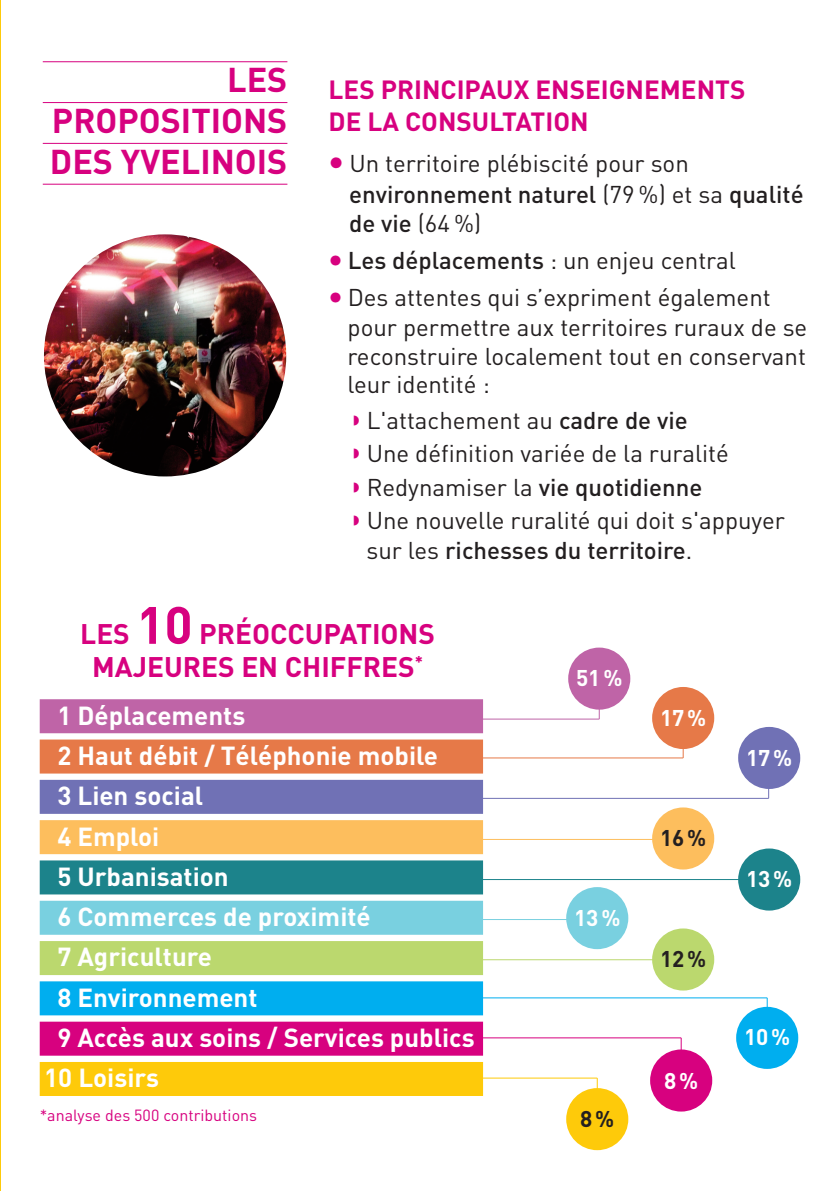
<style>
.page{position:relative;width:840px;height:1191px;background:#fff}
.page>*{position:absolute;margin:0;border:0;box-sizing:border-box;transform-origin:0 0}
.t1{font:700 34px/40.8px "DIN";color:#d7017f;text-align:justify}
.t2{font:700 28px/33.2px "DIN";color:#d7017f;text-align:center}
.t3{font:700 26px/31.2px "DIN";color:#d7017f}
.t4{font:700 25.8px "DIN";color:#fff}
.t5{font:24px/33.4px "DIN";color:#231f20}
.t6{font:500 24px "DIN";color:#231f20}
.t7{font:700 22.4px "DIN";color:#fff}
.t8{font:700 22.4px "DIN";color:#231f20}
.t9{font:16px "DIN";color:#d7017f}
.s1{font-weight:500}
.s2{font-weight:400}
.s3{font-size:51.8px}
</style>
<div class="page">
<hr style="left:388px;top:1077px;width:209px;height:1px;background:#feca0a">
<hr style="left:417px;top:997px;width:349px;height:1px;background:#00aeef">
<hr style="left:417px;top:1037px;width:263px;height:1px;background:#d7017f">
<svg style="left:680px;top:1037px;width:1px;height:12px"></svg>
<div style="left:566px;top:1088px;width:62px;height:62px;background:#feca0a;border-radius:50%"></div>
<div style="left:735px;top:1006px;width:62px;height:63px;background:#00aeef;border-radius:50%"></div>
<div style="left:649px;top:1049px;width:62px;height:62px;background:#d7017f;border-radius:50%"></div>
<hr style="left:0;top:0;width:1px;height:1191px;background:#feca0a">
<div style="left:40px;top:699px;width:443px;height:34px;background:#bf64a7"></div>
<div style="left:40px;top:739px;width:443px;height:34px;background:#e67948"></div>
<div style="left:40px;top:780px;width:443px;height:34px;background:#7071b5"></div>
<div style="left:40px;top:820px;width:443px;height:34px;background:#fdbe5d"></div>
<div style="left:40px;top:860px;width:443px;height:34px;background:#1c838b"></div>
<div style="left:40px;top:900px;width:443px;height:34px;background:#79d0e0"></div>
<div style="left:40px;top:941px;width:443px;height:34px;background:#bbd86e"></div>
<div style="left:40px;top:981px;width:443px;height:34px;background:#00aeef"></div>
<div style="left:40px;top:1021px;width:443px;height:34px;background:#d7017f"></div>
<div style="left:40px;top:1062px;width:443px;height:34px;background:#feca0a"></div>
<img style="left:44px;top:234px;width:242px;height:242px;border-radius:50%">
<hr style="left:419px;top:718px;width:180px;height:1px;background:#bf64a7">
<hr style="left:419px;top:839px;width:247px;height:1px;background:#fdbe5d">
<hr style="left:390px;top:959px;width:292px;height:1px;background:#bbd86e">
<hr style="left:598px;top:676px;width:1px;height:43px;background:#bf64a7">
<hr style="left:470px;top:757px;width:212px;height:1px;background:#e67948">
<hr style="left:682px;top:719px;width:1px;height:39px;background:#e67948">
<hr style="left:419px;top:879px;width:349px;height:1px;background:#1c838b">
<hr style="left:419px;top:919px;width:151px;height:1px;background:#79d0e0">
<hr style="left:419px;top:798px;width:349px;height:1px;background:#7071b5">
<hr style="left:767px;top:749px;width:1px;height:49px;background:#7071b5">
<div style="left:568px;top:647px;width:62px;height:62px;background:#bf64a7;border-radius:50%"></div>
<div style="left:651px;top:687px;width:62px;height:62px;background:#e67948;border-radius:50%"></div>
<div style="left:651px;top:807px;width:62px;height:62px;background:#fdbe5d;border-radius:50%"></div>
<div style="left:651px;top:928px;width:62px;height:62px;background:#bbd86e;border-radius:50%"></div>
<div style="left:737px;top:727px;width:62px;height:62px;background:#7071b5;border-radius:50%"></div>
<div style="left:737px;top:848px;width:62px;height:62px;background:#1c838b;border-radius:50%"></div>
<div style="left:566px;top:887px;width:62px;height:62px;background:#79d0e0;border-radius:50%"></div>
<hr style="left:43px;top:61px;width:244px;height:1px;background:#d7017f">
<hr style="left:43px;top:102px;width:244px;height:1px;background:#d7017f">
<hr style="left:43px;top:143px;width:244px;height:1px;background:#d7017f">
<hr style="left:43px;top:184px;width:244px;height:1px;background:#d7017f">
<h1 class="t1" style="left:50px;top:60px;width:239px;text-indent:177px">LES PROPOSITIONS DES YVELINOIS</h1>
<p class="t3" style="left:328px;top:75px;width:418px">LES PRINCIPAUX ENSEIGNEMENTS<br>DE LA CONSULTATION</p>
<p class="t5" style="left:349px;top:149px;width:456px;line-height:29.8px">Un territoire plébiscité pour son <span class="s1">environnement naturel</span> (79 %) et sa <span class="s1">qualité de vie</span> (64 %)</p>
<p class="t5" style="left:347px;top:242px;width:424px;line-height:37.4px"><span class="s1">Les déplacements</span> : un enjeu central<br>Des attentes qui s’expriment également</p>
<p class="t5" style="left:347px;top:313px;width:461px;line-height:28.8px;text-align:justify">pour permettre aux territoires ruraux de se reconstruire localement tout en conservant leur identité :</p>
<p class="t5" style="left:366px;top:404px;width:419px">L'attachement au <span class="s1">cadre de vie<br></span>Une définition variée de la ruralité Redynamiser la <span class="s1">vie quotidienne<br></span>Une nouvelle ruralité qui doit s'appuyer</p>
<p class="t6" style="left:366px;top:536px;width:327px"><span class="s2">sur les</span> richesses du territoire<span class="s2">.</span></p>
<p class="t2" style="left:80px;top:617px;width:356px">LES <span class="s3">10</span> PRÉOCCUPATIONS<br>MAJEURES EN CHIFFRES<sup>*</sup></p>
<p class="t4" style="left:57px;top:700px;width:189px">1 Déplacements</p>
<p class="t4" style="left:57px;top:741px;width:382px">2 Haut débit / Téléphonie mobile</p>
<p class="t4" style="left:57px;top:781px;width:147px">3 Lien social</p>
<p class="t4" style="left:57px;top:821px;width:103px">4 Emploi</p>
<p class="t4" style="left:57px;top:861px;width:173px">5 Urbanisation</p>
<p class="t4" style="left:57px;top:902px;width:314px">6 Commerces de proximité</p>
<p class="t4" style="left:57px;top:942px;width:156px">7 Agriculture</p>
<p class="t4" style="left:57px;top:982px;width:201px">8 Environnement</p>
<p class="t4" style="left:57px;top:1023px;width:418px">9 Accès aux soins / Services publics</p>
<p class="t4" style="left:44px;top:1063px;width:116px">10 Loisirs</p>
<p class="t9" style="left:40px;top:1106px;width:219px">*analyse des 500 contributions</p>
<p class="t7" style="left:575px;top:665px;width:48px">51%</p>
<p class="t7" style="left:659px;top:705px;width:48px">17%</p>
<p class="t7" style="left:573px;top:905px;width:48px">13%</p>
<p class="t8" style="left:659px;top:825px;width:48px">16%</p>
<p class="t8" style="left:659px;top:946px;width:48px">12%</p>
<p class="t8" style="left:580px;top:1106px;width:36px">8%</p>
<p class="t7" style="left:663px;top:1067px;width:36px">8%</p>
<p class="t7" style="left:745px;top:744px;width:48px">17%</p>
<p class="t7" style="left:745px;top:866px;width:48px">13%</p>
<p class="t7" style="left:743px;top:1024px;width:48px">10%</p>
</div>
